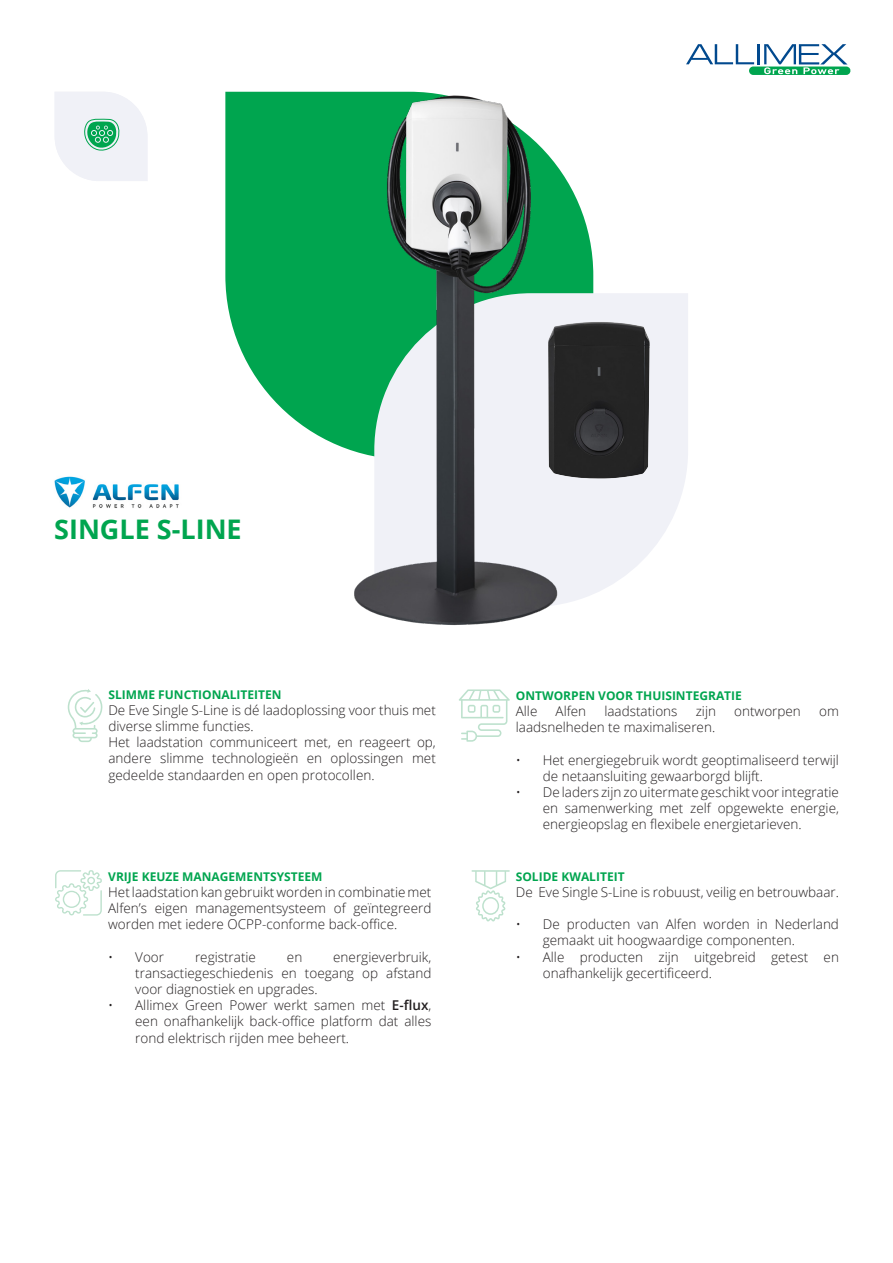
<style>
.page{position:relative;width:893px;height:1263px;background:#fff}
.page>*{position:absolute;margin:0;border:0;box-sizing:border-box;transform-origin:0 0}
.t1{font:700 27px "Open Sans";color:#00a54f}
.t2{font:300 13.5px/16.2px "Open Sans";color:#231f20;text-align:justify}
.t3{font:700 12px "Open Sans";color:#00a54f}
.s1{font-weight:600}
</style>
<div class="page">
<svg style="left:225px;top:92px;width:32px;height:287px;background:#23b167"></svg>
<svg style="left:686px;top:44px;width:164px;height:31px"></svg>
<img style="left:257px;top:91px;width:417px;height:535px">
<img style="left:54px;top:476px;width:125px;height:32px">
<svg style="left:55px;top:870px;width:47px;height:46px"></svg>
<svg style="left:459px;top:689px;width:51px;height:53px"></svg>
<svg style="left:471px;top:870px;width:39px;height:51px"></svg>
<svg style="left:55px;top:92px;width:92px;height:89px"></svg>
<svg style="left:68px;top:689px;width:35px;height:53px"></svg>
<img style="left:491px;top:289px;width:197px;height:216px">
<p class="t1" style="left:54px;top:511px;width:189px">SINGLE S-LINE</p>
<p class="t3" style="left:108px;top:686px;width:175px">SLIMME FUNCTIONALITEITEN</p>
<p class="t2" style="left:108px;top:701px;width:329px">De Eve Single S-Line is dé laadoplossing voor thuis met diverse slimme functies.</p>
<p class="t2" style="left:108px;top:734px;width:329px">Het laadstation communiceert met, en reageert op, andere slimme technologieën en oplossingen met gedeelde standaarden en open protocollen.</p>
<p class="t3" style="left:108px;top:868px;width:216px">VRIJE KEUZE MANAGEMENTSYSTEEM</p>
<p class="t2" style="left:108px;top:883px;width:325px">Het laadstation kan gebruikt worden in combinatie met Alfen’s eigen managementsysteem of geïntegreerd worden met iedere OCPP-conforme back-office.</p>
<p class="t2" style="left:108px;top:948px;width:57px">• Voor</p>
<p class="t2" style="left:195px;top:948px;width:62px">registratie</p>
<p class="t2" style="left:287px;top:948px;width:17px">en</p>
<p class="t2" style="left:135px;top:948px;width:298px;text-indent:198px">energieverbruik, transactiegeschiedenis en toegang op afstand voor diagnostiek en upgrades.</p>
<p class="t2" style="left:135px;top:997px;width:298px;text-indent:-27px">• Allimex Green Power werkt samen met <span class="s1">E-flux</span>, een onafhankelijk back-office platform dat alles rond elektrisch rijden mee beheert.</p>
<p class="t3" style="left:516px;top:687px;width:228px">ONTWORPEN VOOR THUISINTEGRATIE</p>
<p class="t2" style="left:516px;top:703px;width:23px">Alle</p>
<p class="t2" style="left:556px;top:703px;width:32px">Alfen</p>
<p class="t2" style="left:604px;top:703px;width:75px">laadstations</p>
<p class="t2" style="left:696px;top:703px;width:22px">zijn</p>
<p class="t2" style="left:734px;top:703px;width:68px">ontworpen</p>
<p class="t2" style="left:819px;top:703px;width:21px">om</p>
<p class="t2" style="left:516px;top:719px;width:201px">laadsnelheden te maximaliseren.</p>
<p class="t2" style="left:543px;top:751px;width:298px;text-indent:-27px">• Het energiegebruik wordt geoptimaliseerd terwijl de netaansluiting gewaarborgd blijft.</p>
<p class="t2" style="left:543px;top:784px;width:298px;text-indent:-27px">• De laders zijn zo uitermate geschikt voor integratie en samenwerking met zelf opgewekte energie, energieopslag en flexibele energietarieven.</p>
<p class="t3" style="left:516px;top:868px;width:110px">SOLIDE KWALITEIT</p>
<p class="t2" style="left:516px;top:883px;width:325px">De Eve Single S-Line is robuust, veilig en betrouwbaar.</p>
<p class="t2" style="left:543px;top:916px;width:298px;text-indent:-27px">• De producten van Alfen worden in Nederland gemaakt uit hoogwaardige componenten.</p>
<p class="t2" style="left:543px;top:948px;width:298px;text-indent:-27px">• Alle producten zijn uitgebreid getest en onafhankelijk gecertificeerd.</p>
</div>
